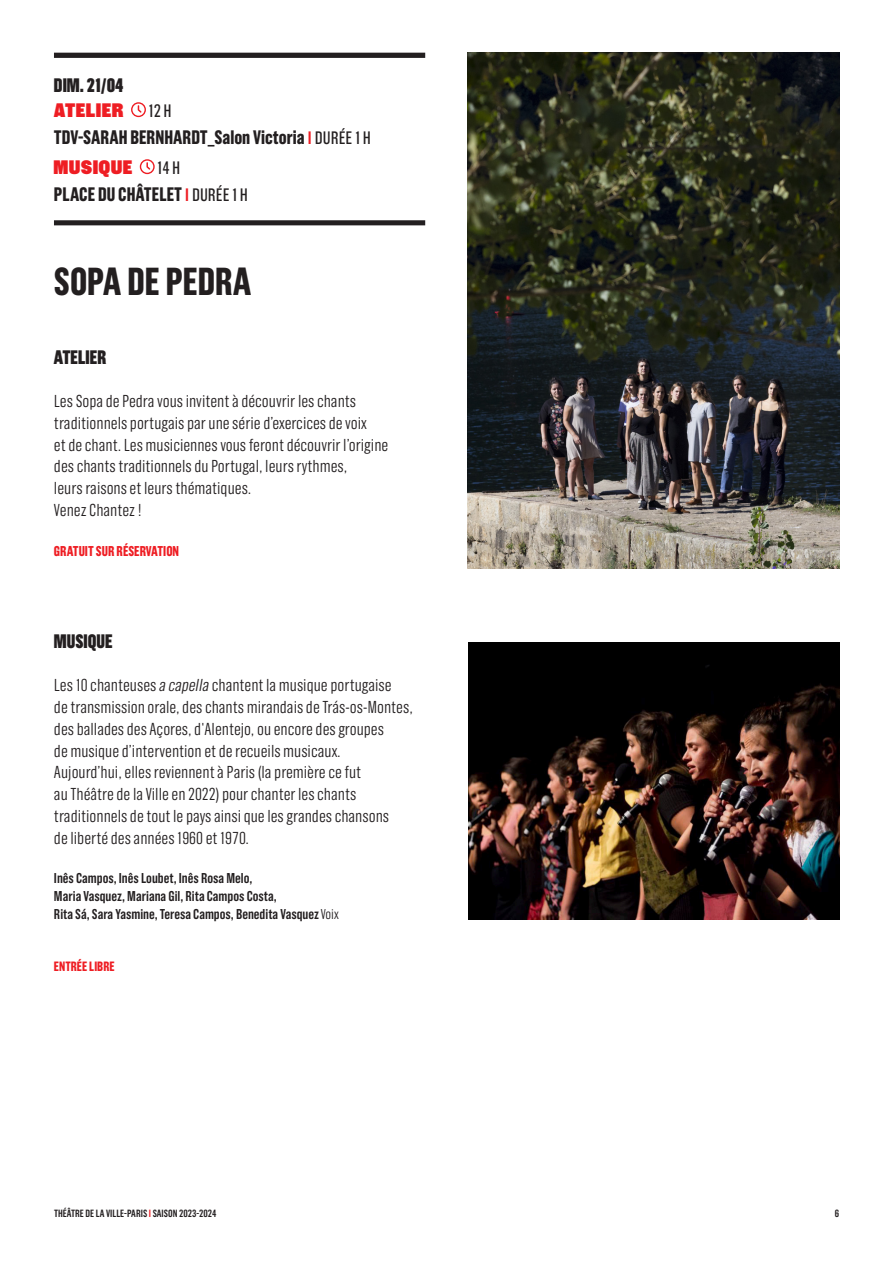
<style>
.page{position:relative;width:893px;height:1263px;background:#fff}
.page>*{position:absolute;margin:0;border:0;box-sizing:border-box;transform-origin:0 0}
.Folio{font:700 39px "Grotzec Cond";color:#231f20}
.Folio-2{font:700 19.5px/30px "Grotzec Cond";color:#231f20}
.Folio-3{font:900 19.5px/25.2px "Grotzec Cond";color:#231f20}
.CHAPO{font:900 19.5px "Grotzec Cond";color:#231f20}
.Folio-4{font:18px "Grotzec Cond";letter-spacing:.06em;color:#231f20}
.TEXTE{font:300 17.25px/21.8px "Grotzec Cond";color:#231f20}
.Folio-5{font:600 14.25px/18px "Grotzec Cond";color:#231f20}
.Folio-6{font:700 14.25px "Grotzec Cond";color:#ee1d23}
.Folio-7{font:700 13.5px "Grotzec Cond";color:#ee1d23}
.t1{font:600 10.5px "Grotzec Cond";color:#231f20}
.s1{font-family:"Grotzec Poster";color:#ee1d23}
.s2{font-weight:600;font-size:18px;color:#ee1d23}
.s3{font-weight:400;font-size:18px}
.s4{font-family:"Grotzec Poster";font-weight:900;color:#ee1d23}
.s5{font-style:italic}
.s6{font-weight:300}
.s7{color:#ee1d23}
</style>
<div class="page">
<div style="left:54px;top:53px;width:371px;height:5px;background:#231f20"></div>
<div style="left:54px;top:220px;width:371px;height:5px;background:#231f20"></div>
<svg style="left:131px;top:102px;width:15px;height:15px"></svg>
<svg style="left:140px;top:159px;width:15px;height:15px"></svg>
<img style="left:468px;top:642px;width:371px;height:277px">
<img style="left:468px;top:53px;width:371px;height:516px">
<p class="Folio-3" style="left:54px;top:72px;width:71px">DIM. 21/04<br><span class="s1">ATELIER</span></p>
<p class="Folio-4" style="left:148px;top:101px;width:25px">12H</p>
<p class="Folio-2" style="left:54px;top:122px;width:318px">TDV-SARAH BERNHARDT_Salon Victoria <span class="s2">I</span> <span class="s3">DURÉE 1 H<br></span><span class="s4">MUSIQUE</span></p>
<p class="Folio-4" style="left:157px;top:158px;width:25px">14H</p>
<p class="Folio-2" style="left:54px;top:179px;width:196px">PLACE DU CHÂTELET <span class="s2">I</span> <span class="s3">DURÉE 1 H</span></p>
<p class="Folio" style="left:54px;top:258px;width:199px">SOPA DE PEDRA</p>
<p class="CHAPO" style="left:54px;top:346px;width:54px">ATELIER</p>
<p class="TEXTE" style="left:54px;top:390px;width:336px">Les Sopa de Pedra vous invitent à découvrir les chants traditionnels portugais par une série d’exercices de voix<br>et de chant. Les musiciennes vous feront découvrir l’origine des chants traditionnels du Portugal, leurs rythmes,<br>leurs raisons et leurs thématiques.<br>Venez Chantez !</p>
<p class="Folio-6" style="left:54px;top:542px;width:127px">GRATUIT SUR RÉSERVATION</p>
<p class="CHAPO" style="left:54px;top:630px;width:60px">MUSIQUE</p>
<p class="TEXTE" style="left:54px;top:674px;width:360px">Les 10 chanteuses <span class="s5">a capella</span> chantent la musique portugaise<br>de transmission orale, des chants mirandais de Trás-os-Montes, des ballades des Açores, d'Alentejo, ou encore des groupes<br>de musique d’intervention et de recueils musicaux.<br>Aujourd’hui, elles reviennent à Paris (la première ce fut<br>au Théâtre de la Ville en 2022) pour chanter les chants traditionnels de tout le pays ainsi que les grandes chansons<br>de liberté des années1960 et 1970.</p>
<p class="Folio-5" style="left:54px;top:869px;width:286px">Inês Campos, Inês Loubet, Inês Rosa Melo,<br>Maria Vasquez, Mariana Gil, Rita Campos Costa,<br>Rita Sá, Sara Yasmine, Teresa Campos, Benedita Vasquez<span class="s6">Voix</span></p>
<p class="Folio-7" style="left:54px;top:958px;width:62px">ENTRÉE LIBRE</p>
<p class="t1" style="left:54px;top:1208px;width:164px">THÉÂTRE DE LA VILLE-PARIS <span class="s7">I</span> SAISON 2023-2024</p>
<p class="t1" style="left:835px;top:1208px;width:6px">6</p>
</div>
